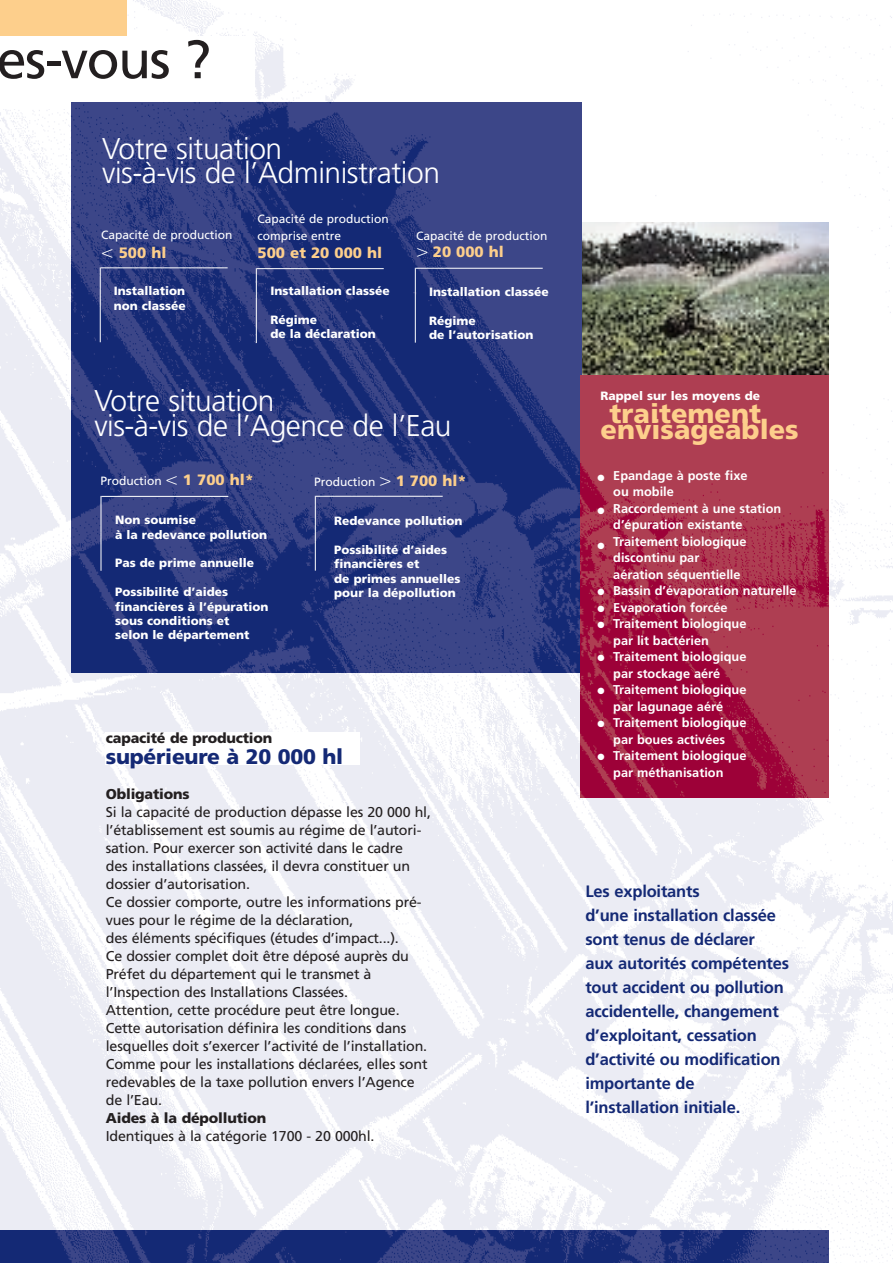
<style>
.page{position:relative;width:893px;height:1263px;background:#fff}
.page>*{position:absolute;margin:0;border:0;box-sizing:border-box;transform-origin:0 0}
.t1{font:54px "Frutiger";letter-spacing:-.03em;color:#231f20}
.t2{font:300 30px/24.5px "Frutiger";letter-spacing:-.015em;color:#fff}
.t3{font:900 27px "Frutiger";color:#fdcf8c}
.t4{font:900 21px "Frutiger";letter-spacing:-.01em;color:#142975}
.t5{font:700 16.5px/24px "Frutiger";letter-spacing:-.01em;color:#142975}
.t6{font:900 15px "Frutiger";color:#fdcf8c}
.t7{font:14.25px/18px "Frutiger";letter-spacing:-.01em;color:#231f20}
.t8{font:900 14.25px "Frutiger";letter-spacing:-.01em;color:#231f20}
.t9{font:700 12.75px/16.5px "Frutiger";color:#fff}
.t10{font:900 12px/14.4px "Frutiger";color:#fff}
.t11{font:12px/16.6px "Frutiger";color:#fff}
.t12{font:9px/16.5px "Zapf Dingbats";color:#fff;text-align:justify}
.s1{font-family:"European Pi Two";font-weight:400;color:#fff}
.s2{font-family:"European Pi Two";font-size:15px}
.s3{font-weight:900;font-size:15px;color:#fdcf8c}
</style>
<div class="page">
<img style="left:0;top:0;width:892px;height:1263px">
<div style="left:0;top:0;width:126px;height:37px;background:#fdcf8c"></div>
<div style="left:0;top:36px;width:255px;height:73px;background:#fff"></div>
<img style="left:0;top:1231px;width:828px;height:32px">
<img style="left:581px;top:222px;width:247px;height:153px">
<img style="left:71px;top:102px;width:510px;height:571px">
<img style="left:580px;top:375px;width:248px;height:423px">
<hr style="left:101px;top:267px;width:127px;height:1px;background:#fff">
<hr style="left:100px;top:267px;width:1px;height:75px;background:#fff">
<hr style="left:257px;top:268px;width:127px;height:1px;background:#fff">
<hr style="left:256px;top:268px;width:1px;height:75px;background:#fff">
<hr style="left:416px;top:268px;width:126px;height:1px;background:#fff">
<hr style="left:415px;top:268px;width:1px;height:75px;background:#fff">
<hr style="left:102px;top:496px;width:126px;height:1px;background:#fff">
<hr style="left:101px;top:496px;width:1px;height:75px;background:#fff">
<hr style="left:316px;top:496px;width:126px;height:1px;background:#fff">
<hr style="left:315px;top:496px;width:1px;height:75px;background:#fff">
<div style="left:106px;top:732px;width:254px;height:32px;background:#fff"></div>
<svg style="left:417px;top:248px;width:10px;height:9px"></svg>
<svg style="left:380px;top:477px;width:10px;height:9px"></svg>
<h1 class="t1" style="left:-3px;top:38px;width:216px">es-vous ?</h1>
<h2 class="t2" style="left:102px;top:138px;width:339px">Votre situation<br>vis-à-vis de l’Administration</h2>
<p class="t11" style="left:101px;top:228px;width:133px">Capacité de production</p>
<p class="t6" style="left:101px;top:247px;width:67px"><span class="s1">-</span> 500 hl</p>
<p class="t10" style="left:114px;top:285px;width:74px">Installation non classée</p>
<p class="t11" style="left:257px;top:212px;width:133px">Capacité de production comprise entre</p>
<p class="t6" style="left:257px;top:247px;width:126px">500 et 20 000 hl</p>
<p class="t10" style="left:270px;top:284px;width:121px">Installation classée</p>
<p class="t10" style="left:270px;top:313px;width:107px">Régime<br>de la déclaration</p>
<p class="t11" style="left:416px;top:228px;width:133px">Capacité de production</p>
<p class="t6" style="left:433px;top:246px;width:73px">20 000 hl</p>
<p class="t10" style="left:429px;top:285px;width:121px">Installation classée</p>
<p class="t10" style="left:429px;top:314px;width:106px">Régime<br>de l’autorisation</p>
<h2 class="t2" style="left:94px;top:391px;width:359px">Votre situation<br>vis-à-vis de l’Agence de l’Eau</h2>
<p class="t11" style="left:100px;top:474px;width:155px">Production <span class="s2">-</span> <span class="s3">1 700 hl*</span></p>
<p class="t10" style="left:115px;top:514px;width:153px">Non soumise<br>à la redevance pollution</p>
<p class="t10" style="left:115px;top:557px;width:140px">Pas de prime annuelle</p>
<p class="t10" style="left:115px;top:586px;width:155px">Possibilité d’aides financières à l’épuration sous conditions et<br>selon le département</p>
<p class="t11" style="left:314px;top:475px;width:63px">Production</p>
<p class="t6" style="left:395px;top:475px;width:72px">1 700 hl*</p>
<p class="t10" style="left:334px;top:515px;width:130px">Redevance pollution</p>
<p class="t10" style="left:334px;top:544px;width:128px">Possibilité d’aides financières et<br>de primes annuelles pour la dépollution</p>
<p class="t8" style="left:106px;top:733px;width:168px">capacité de production</p>
<h3 class="t4" style="left:106px;top:748px;width:239px">supérieure à 20 000 hl</h3>
<p class="t8" style="left:106px;top:788px;width:85px">Obligations</p>
<p class="t7" style="left:106px;top:804px;width:326px">Si la capacité de production dépasse les 20 000 hl, l’établissement est soumis au régime de l’autori&shy;sation. Pour exercer son activité dans le cadre<br>des installations classées, il devra constituer un dossier d’autorisation.<br>Ce dossier comporte, outre les informations pré&shy;vues pour le régime de la déclaration,<br>des éléments spécifiques (études d’impact...).<br>Ce dossier complet doit être déposé auprès du Préfet du département qui le transmet à l’Inspection des Installations Classées.<br>Attention, cette procédure peut être longue.<br>Cette autorisation définira les conditions dans lesquelles doit s’exercer l’activité de l’installation.<br>Comme pour les installations déclarées, elles sont redevables de la taxe pollution envers l’Agence de l’Eau.</p>
<p class="t8" style="left:106px;top:1112px;width:162px">Aides à la dépollution</p>
<p class="t7" style="left:106px;top:1128px;width:270px">Identiques à la catégorie 1700 - 20 000hl.</p>
<p class="t10" style="left:600px;top:390px;width:161px">Rappel sur les moyens de</p>
<h3 class="t3" style="left:609px;top:403px;width:153px">traitement</h3>
<h3 class="t3" style="left:600px;top:419px;width:200px">envisageables</h3>
<p class="t9" style="left:613px;top:468px;width:185px">Epandage à poste fixe<br>ou mobile<br>Raccordement à une station d’épuration existante<br>Traitement biologique discontinu par<br>aération séquentielle<br>Bassin d’évaporation naturelle<br>Evaporation forcée<br>Traitement biologique<br>par lit bactérien<br>Traitement biologique<br>par stockage aéré<br>Traitement biologique<br>par lagunage aéré<br>Traitement biologique<br>par boues activées<br>Traitement biologique<br>par méthanisation</p>
<p class="t12" style="left:597px;top:469px;width:9px">●</p>
<p class="t12" style="left:597px;top:502px;width:9px">●</p>
<p class="t12" style="left:597px;top:538px;width:9px">●</p>
<p class="t12" style="left:597px;top:584px;width:9px">● ● ●</p>
<p class="t12" style="left:597px;top:650px;width:9px">●</p>
<p class="t12" style="left:597px;top:683px;width:9px">●</p>
<p class="t12" style="left:597px;top:716px;width:9px">●</p>
<p class="t12" style="left:597px;top:749px;width:9px">●</p>
<p class="t5" style="left:585px;top:880px;width:205px">Les exploitants<br>d’une installation classée sont tenus de déclarer<br>aux autorités compétentes tout accident ou pollution accidentelle, changement d’exploitant, cessation d’activité ou modification importante de l’installation initiale.</p>
</div>
